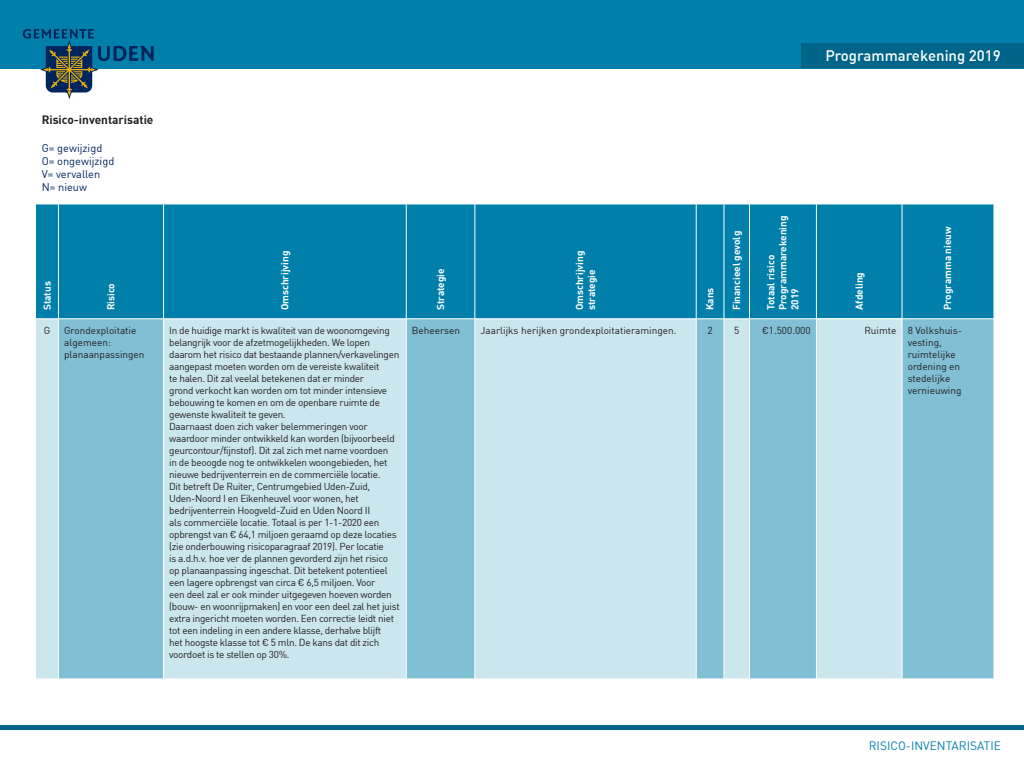
<style>
.page{position:relative;width:1024px;height:768px;background:#fff}
.page>*{position:absolute;margin:0;border:0;box-sizing:border-box;transform-origin:0 0}
.t1{font:500 15px "DIN";color:#fff}
.t2{font:12px "DIN";color:#007faa}
.Titel{font:700 11.9px "DIN";color:#231f20}
.Titel-2{font:11px "DIN";color:#00255d}
.Body{font:10px/12px "DIN";letter-spacing:-.03em;color:#231f20}
.Body-2{font:10px/12px "DIN";color:#231f20}
.Body-3{font:700 10px/12px "DIN";color:#fff}
</style>
<div class="page">
<hr style="left:0;top:726px;width:1024px;height:4px;background:#016589">
<div style="left:0;top:0;width:1024px;height:68px;background:#007faa"></div>
<div style="left:801px;top:43px;width:223px;height:25px;background:#016589"></div>
<svg style="left:23px;top:29px;width:131px;height:70px"></svg>
<div style="left:36px;top:205px;width:957px;height:114px;background:#007faa"></div>
<div style="left:36px;top:320px;width:22px;height:359px;background:#cce6ee"></div>
<svg style="left:59px;top:320px;width:934px;height:359px;background:#acd5e3"></svg>
<div style="left:816px;top:319px;width:86px;height:360px;background:#cce6ee"></div>
<hr style="left:163px;top:319px;width:1px;height:360px;background:#fff">
<hr style="left:406px;top:319px;width:1px;height:360px;background:#fff">
<hr style="left:475px;top:319px;width:1px;height:360px;background:#fff">
<hr style="left:696px;top:319px;width:1px;height:360px;background:#fff">
<hr style="left:724px;top:319px;width:1px;height:360px;background:#fff">
<hr style="left:749px;top:319px;width:1px;height:360px;background:#fff">
<hr style="left:58px;top:204px;width:1px;height:115px;background:#fff">
<hr style="left:163px;top:204px;width:1px;height:115px;background:#fff">
<hr style="left:406px;top:204px;width:1px;height:115px;background:#fff">
<hr style="left:475px;top:204px;width:1px;height:115px;background:#fff">
<hr style="left:696px;top:204px;width:1px;height:115px;background:#fff">
<hr style="left:724px;top:204px;width:1px;height:115px;background:#fff">
<hr style="left:749px;top:204px;width:1px;height:115px;background:#fff">
<hr style="left:816px;top:204px;width:1px;height:115px;background:#fff">
<hr style="left:902px;top:204px;width:1px;height:115px;background:#fff">
<svg style="left:36px;top:204px;width:22px;height:1px"></svg>
<svg style="left:36px;top:319px;width:22px;height:1px"></svg>
<svg style="left:696px;top:204px;width:53px;height:1px"></svg>
<svg style="left:696px;top:319px;width:53px;height:1px"></svg>
<hr style="left:816px;top:319px;width:86px;height:1px;background:#fff">
<hr style="left:816px;top:319px;width:1px;height:360px;background:#fff">
<hr style="left:902px;top:319px;width:1px;height:360px;background:#fff">
<p class="Titel" style="left:42px;top:112px;width:113px">Risico-inventarisatie</p>
<p class="Titel-2" style="left:42px;top:141px;width:62px">G= gewijzigd</p>
<p class="Titel-2" style="left:42px;top:154px;width:74px">O= ongewijzigd</p>
<p class="Titel-2" style="left:42px;top:167px;width:60px">V= vervallen</p>
<p class="Titel-2" style="left:42px;top:180px;width:47px">N= nieuw</p>
<p class="Body-3" style="left:41px;top:310px;width:30px;rotate:-90deg">Status</p>
<p class="Body-3" style="left:105px;top:310px;width:29px;rotate:-90deg">Risico</p>
<p class="Body-3" style="left:278px;top:310px;width:61px;rotate:-90deg">Omschrijving</p>
<p class="Body-3" style="left:434px;top:310px;width:43px;rotate:-90deg">Strategie</p>
<p class="Body-3" style="left:573px;top:310px;width:61px;rotate:-90deg">Omschrijving strategie</p>
<h1 class="t1" style="left:825px;top:46px;width:177px">Programmarekening 2019</h1>
<p class="Body-3" style="left:704px;top:310px;width:24px;rotate:-90deg">Kans</p>
<p class="Body-3" style="left:730px;top:310px;width:81px;rotate:-90deg">Financieel gevolg</p>
<p class="Body-3" style="left:764px;top:310px;width:96px;rotate:-90deg">Totaal risico<br>Programmarekening<br>2019</p>
<p class="Body-3" style="left:853px;top:310px;width:40px;rotate:-90deg">Afdeling</p>
<p class="Body-3" style="left:941px;top:310px;width:85px;rotate:-90deg">Programma nieuw</p>
<p class="Body" style="left:44px;top:325px;width:8px">G</p>
<p class="Body-2" style="left:64px;top:325px;width:82px">Grondexploitatie algemeen: planaanpassingen</p>
<p class="Body" style="left:169px;top:325px;width:232px">In de huidige markt is kwaliteit van de woonomgeving belangrijk voor de afzetmogelijkheden. We lopen daarom het risico dat bestaande plannen/verkavelingen aangepast moeten worden om de vereiste kwaliteit<br>te halen. Dit zal veelal betekenen dat er minder<br>grond verkocht kan worden om tot minder intensieve bebouwing te komen en om de openbare ruimte de gewenste kwaliteit te geven.<br>Daarnaast doen zich vaker belemmeringen voor waardoor minder ontwikkeld kan worden (bijvoorbeeld geurcontour/fijnstof). Dit zal zich met name voordoen<br>in de beoogde nog te ontwikkelen woongebieden, het nieuwe bedrijventerrein en de commerciële locatie.<br>Dit betreft De Ruiter, Centrumgebied Uden-Zuid, Uden-Noord I en Eikenheuvel voor wonen, het bedrijventerrein Hoogveld-Zuid en Uden Noord II<br>als commerciële locatie. Totaal is per 1-1-2020 een opbrengst van € 64,1 miljoen geraamd op deze locaties (zie onderbouwing risicoparagraaf 2019). Per locatie<br>is a.d.h.v. hoe ver de plannen gevorderd zijn het risico op planaanpassing ingeschat. Dit betekent potentieel een lagere opbrengst van circa € 6,5 miljoen. Voor<br>een deel zal er ook minder uitgegeven hoeven worden (bouw- en woonrijpmaken) en voor een deel zal het juist extra ingericht moeten worden. Een correctie leidt niet tot een indeling in een andere klasse, derhalve blijft<br>het hoogste klasse tot € 5 mln. De kans dat dit zich voordoet is te stellen op 30%.</p>
<p class="Body-2" style="left:412px;top:325px;width:50px">Beheersen</p>
<p class="Body-2" style="left:481px;top:325px;width:197px">Jaarlijks herijken grondexploitatieramingen.</p>
<p class="Body" style="left:707px;top:325px;width:7px">2</p>
<p class="Body" style="left:734px;top:325px;width:7px">5</p>
<p class="Body" style="left:762px;top:325px;width:50px">€1.500.000</p>
<p class="Body" style="left:864px;top:325px;width:34px">Ruimte</p>
<p class="Body-2" style="left:908px;top:325px;width:56px">8 Volkshuis&shy;vesting, ruimtelijke ordening en stedelijke vernieuwing</p>
<p class="t2" style="left:869px;top:739px;width:134px">RISICO-INVENTARISATIE</p>
</div>
